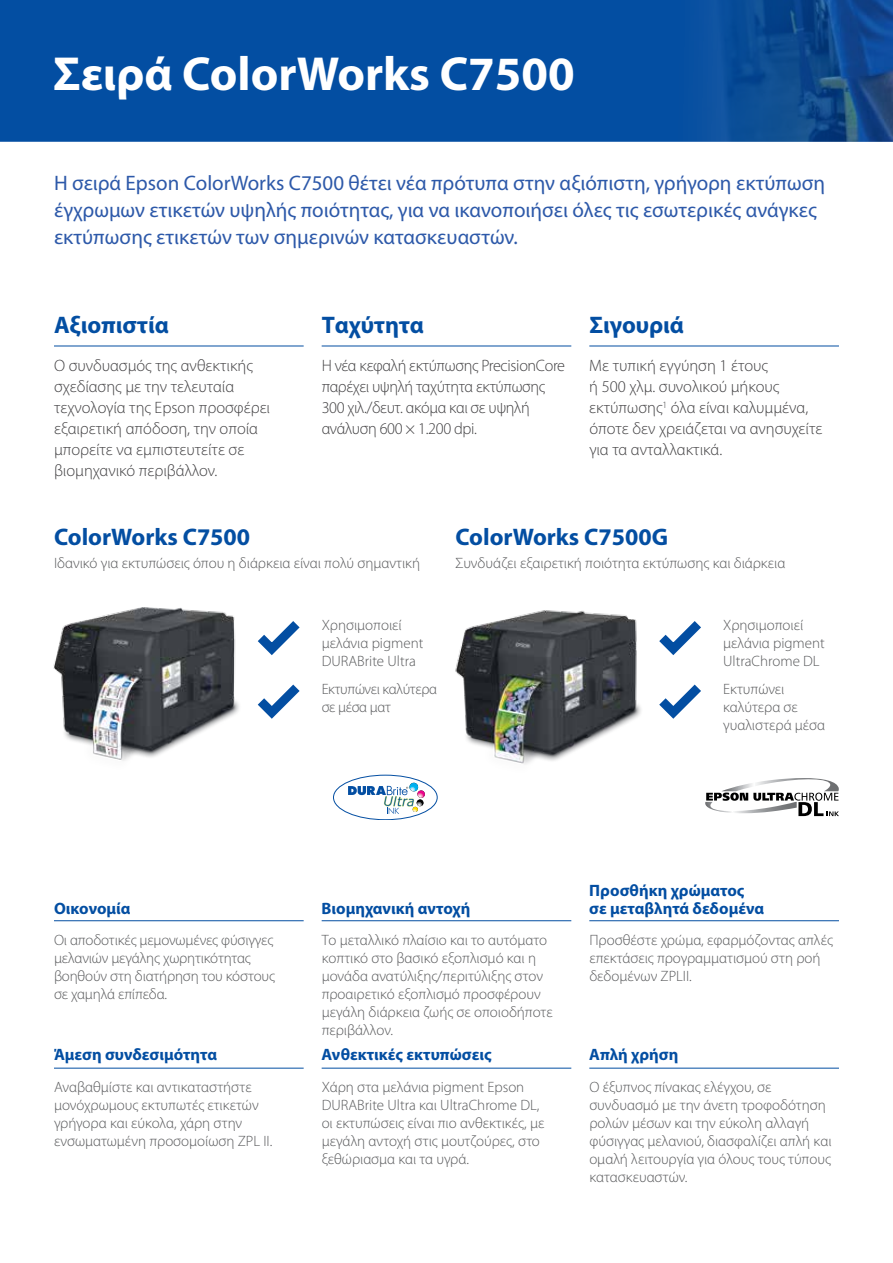
<style>
.page{position:relative;width:893px;height:1263px;background:#fff}
.page>*{position:absolute;margin:0;border:0;box-sizing:border-box;transform-origin:0 0}
.t1{font:700 48px "Myriad Pro";color:#fff}
.t2{font:700 24px "Myriad Pro";color:#034ea2}
.t3{font:21px/27px "Myriad Pro";color:#2d59a9}
.t4{font:300 16.5px/21px "Myriad Pro";color:#414042}
.t5{font:300 16.5px/21px "Myriad Pro";letter-spacing:-.02em;color:#414042}
.t6{font:700 16.5px/18px "Myriad Pro";color:#034ea2}
.t7{font:300 15px/18px "Myriad Pro";color:#58595b}
.t8{font:300 15px/18px "Myriad Pro";letter-spacing:-.02em;color:#58595b}
</style>
<div class="page">
<hr style="left:54px;top:346px;width:250px;height:1px;background:#034ea2">
<hr style="left:322px;top:346px;width:249px;height:1px;background:#034ea2">
<hr style="left:589px;top:346px;width:250px;height:1px;background:#034ea2">
<hr style="left:54px;top:920px;width:250px;height:1px;background:#034ea2">
<hr style="left:54px;top:1068px;width:250px;height:1px;background:#034ea2">
<hr style="left:322px;top:920px;width:249px;height:1px;background:#034ea2">
<hr style="left:322px;top:1068px;width:249px;height:1px;background:#034ea2">
<hr style="left:589px;top:920px;width:250px;height:1px;background:#034ea2">
<hr style="left:589px;top:1068px;width:250px;height:1px;background:#034ea2">
<div style="left:0;top:0;width:607px;height:142px;background:#034ea2"></div>
<img style="left:607px;top:0;width:286px;height:142px">
<img style="left:53px;top:607px;width:186px;height:154px">
<img style="left:455px;top:610px;width:186px;height:154px">
<div style="left:333px;top:775px;width:104px;height:45px;border:1px solid #034ea2;border-radius:50%"></div>
<svg style="left:348px;top:782px;width:77px;height:32px"></svg>
<svg style="left:257px;top:621px;width:43px;height:34px"></svg>
<svg style="left:257px;top:684px;width:43px;height:35px"></svg>
<svg style="left:659px;top:621px;width:42px;height:34px"></svg>
<svg style="left:659px;top:684px;width:42px;height:35px"></svg>
<svg style="left:705px;top:778px;width:134px;height:38px"></svg>
<h1 class="t1" style="left:53px;top:43px;width:523px">Σειρά ColorWorks C7500</h1>
<h3 class="t3" style="left:54px;top:169px;width:773px">Η σειρά Epson ColorWorks C7500 θέτει νέα πρότυπα στην αξιόπιστη, γρήγορη εκτύπωση έγχρωμων ετικετών υψηλής ποιότητας, για να ικανοποιήσει όλες τις εσωτερικές ανάγκες εκτύπωσης ετικετών των σημερινών κατασκευαστών.</h3>
<h2 class="t2" style="left:54px;top:309px;width:116px">Αξιοπιστία</h2>
<h2 class="t2" style="left:322px;top:309px;width:104px">Ταχύτητα</h2>
<h2 class="t2" style="left:589px;top:309px;width:96px">Σιγουριά</h2>
<p class="t4" style="left:54px;top:355px;width:218px">Ο συνδυασμός της ανθεκτικής σχεδίασης με την τελευταία τεχνολογία της Epson προσφέρει εξαιρετική απόδοση, την οποία μπορείτε να εμπιστευτείτε σε βιομηχανικό περιβάλλον.</p>
<p class="t5" style="left:322px;top:355px;width:245px">Η νέα κεφαλή εκτύπωσης PrecisionCore παρέχει υψηλή ταχύτητα εκτύπωσης<br>300 χιλ./δευτ. ακόμα και σε υψηλή ανάλυση 600 × 1.200 dpi.</p>
<p class="t4" style="left:589px;top:355px;width:235px">Με τυπική εγγύηση 1 έτους<br>ή 500 χλμ. συνολικού μήκους εκτύπωσης<sup>1</sup> όλα είναι καλυμμένα, όποτε δεν χρειάζεται να ανησυχείτε για τα ανταλλακτικά.</p>
<h2 class="t2" style="left:54px;top:522px;width:198px">ColorWorks C7500</h2>
<p class="t7" style="left:54px;top:553px;width:368px">Ιδανικό για εκτυπώσεις όπου η διάρκεια είναι πολύ σημαντική</p>
<h2 class="t2" style="left:455px;top:522px;width:214px">ColorWorks C7500G</h2>
<p class="t7" style="left:455px;top:553px;width:331px">Συνδυάζει εξαιρετική ποιότητα εκτύπωσης και διάρκεια</p>
<p class="t7" style="left:322px;top:616px;width:103px">Χρησιμοποιεί μελάνια pigment<br>DURABrite Ultra</p>
<p class="t8" style="left:322px;top:679px;width:117px">Εκτυπώνει καλύτερα σε μέσα ματ</p>
<p class="t7" style="left:723px;top:616px;width:103px">Χρησιμοποιεί μελάνια pigment<br>UltraChrome DL</p>
<p class="t7" style="left:723px;top:679px;width:104px">Εκτυπώνει καλύτερα σε γυαλιστερά μέσα</p>
<p class="t6" style="left:54px;top:899px;width:78px">Οικονομία</p>
<p class="t6" style="left:322px;top:899px;width:150px">Βιομηχανική αντοχή</p>
<p class="t6" style="left:589px;top:881px;width:176px">Προσθήκη χρώματος σε μεταβλητά δεδομένα</p>
<p class="t7" style="left:54px;top:930px;width:222px">Οι αποδοτικές μεμονωμένες φύσιγγες μελανιών μεγάλης χωρητικότητας βοηθούν στη διατήρηση του κόστους σε χαμηλά επίπεδα.</p>
<p class="t7" style="left:322px;top:930px;width:233px">Το μεταλλικό πλαίσιο και το αυτόματο κοπτικό στο βασικό εξοπλισμό και η μονάδα ανατύλιξης/περιτύλιξης στον προαιρετικό εξοπλισμό προσφέρουν μεγάλη διάρκεια ζωής σε οποιοδήποτε περιβάλλον.</p>
<p class="t7" style="left:589px;top:930px;width:245px">Προσθέστε χρώμα, εφαρμόζοντας απλές επεκτάσεις προγραμματισμού στη ροή δεδομένων ZPLII.</p>
<p class="t6" style="left:54px;top:1045px;width:165px">Άμεση συνδεσιμότητα</p>
<p class="t6" style="left:322px;top:1045px;width:171px">Ανθεκτικές εκτυπώσεις</p>
<p class="t6" style="left:589px;top:1045px;width:91px">Απλή χρήση</p>
<p class="t7" style="left:54px;top:1078px;width:220px">Αναβαθμίστε και αντικαταστήστε μονόχρωμους εκτυπωτές ετικετών γρήγορα και εύκολα, χάρη στην ενσωματωμένη προσομοίωση ZPL II.</p>
<p class="t7" style="left:322px;top:1078px;width:224px">Χάρη στα μελάνια pigment Epson DURABrite Ultra και UltraChrome DL, οι εκτυπώσεις είναι πιο ανθεκτικές, με μεγάλη αντοχή στις μουτζούρες, στο ξεθώριασμα και τα υγρά.</p>
<p class="t7" style="left:589px;top:1078px;width:244px">Ο έξυπνος πίνακας ελέγχου, σε συνδυασμό με την άνετη τροφοδότηση ρολών μέσων και την εύκολη αλλαγή φύσιγγας μελανιού, διασφαλίζει απλή και ομαλή λειτουργία για όλους τους τύπους κατασκευαστών.</p>
</div>
